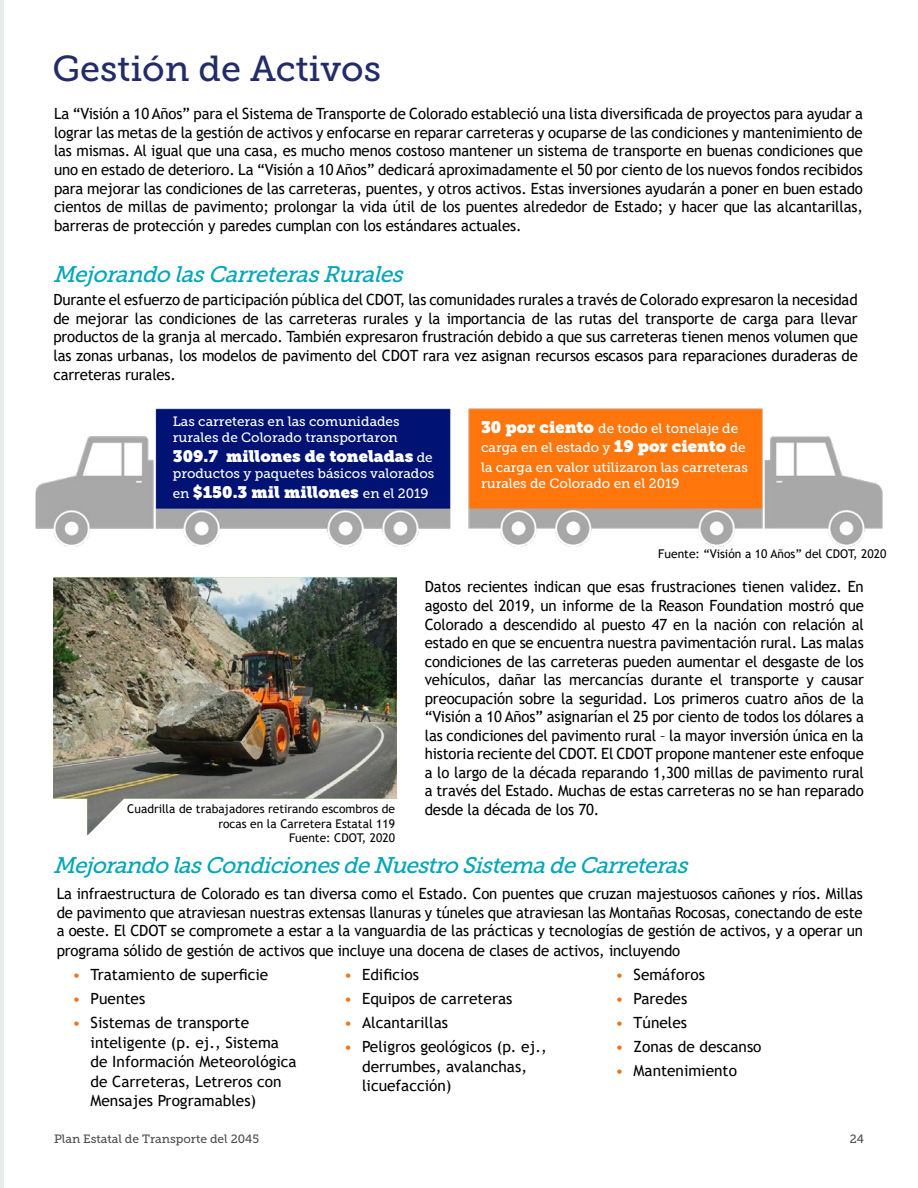
<style>
.page{position:relative;width:918px;height:1188px;background:#fff}
.page>*{position:absolute;margin:0;border:0;box-sizing:border-box;transform-origin:0 0}
.t1{font:36px "Museo Slab 500";color:#222c69}
.t2{font:italic 22.5px "Museo Slab 500";color:#00a6b9}
.t3{font:16.5px "Museo Slab";color:#fff}
.t4{font:15.45px/18.6px "Trebuchet MS";color:#000;text-align:justify}
.t5{font:13.5px/19.8px "Museo Slab 500";color:#fff}
.t6{font:12px/14.4px "Trebuchet MS";color:#000;text-align:right}
.t7{font:12px "Museo Slab 500";color:#4e4e50}
.s1{font-family:"Museo Slab 500";font-size:13.5px}
.s2{font-family:"Museo Slab";font-size:16.5px}
.s3{color:#ef7521}
</style>
<div class="page">
<hr style="left:0;top:0;width:4px;height:1188px;background:#e9eaea">
<img style="left:53px;top:578px;width:344px;height:258px">
<img style="left:35px;top:408px;width:416px;height:138px">
<div style="left:161px;top:414px;width:279px;height:90px;background:#001273"></div>
<img style="left:468px;top:408px;width:415px;height:138px">
<div style="left:473px;top:414px;width:279px;height:90px;background:#ff760c"></div>
<h1 class="t1" style="left:53px;top:48px;width:330px">Gestión de Activos</h1>
<p class="t4" style="left:54px;top:105px;width:810px">La “Visión a 10 Años” para el Sistema de Transporte de Colorado estableció una lista diversificada de proyectos para ayudar a lograr las metas de la gestión de activos y enfocarse en reparar carreteras y ocuparse de las condiciones y mantenimiento de las mismas. Al igual que una casa, es mucho menos costoso mantener un sistema de transporte en buenas condiciones que uno en estado de deterioro. La “Visión a 10 Años” dedicará aproximadamente el 50 por ciento de los nuevos fondos recibidos para mejorar las condiciones de las carreteras, puentes, y otros activos. Estas inversiones ayudarán a poner en buen estado cientos de millas de pavimento; prolongar la vida útil de los puentes alrededor de Estado; y hacer que las alcantarillas, barreras de protección y paredes cumplan con los estándares actuales.</p>
<h2 class="t2" style="left:53px;top:262px;width:358px">Mejorando lasCarreterasRurales</h2>
<p class="t4" style="left:53px;top:291px;width:806px">Durante el esfuerzo de participación pública del CDOT, las comunidades rurales a través de Colorado expresaron la necesidad de mejorar las condiciones de las carreteras rurales y la importancia de las rutas del transporte de carga para llevar productos de la granja al mercado. También expresaron frustración debido a que sus carreteras tienen menos volumen que las zonas urbanas, los modelos de pavimento del CDOT rara vez asignan recursos escasos para reparaciones duraderas de carreteras rurales.</p>
<p class="t5" style="left:173px;top:413px;width:228px;line-height:16.2px">Las carreteras en las comunidades rurales de Colorado transportaron</p>
<p class="t3" style="left:173px;top:446px;width:261px">309.7 millones de toneladas <span class="s1">de</span></p>
<p class="t5" style="left:173px;top:464px;width:263px">productos y paquetes básicos valorados</p>
<p class="t3" style="left:173px;top:482px;width:257px"><span class="s1">en</span> $150.3 mil millones <span class="s1">en el 2019</span></p>
<p class="t5" style="left:481px;top:418px;width:268px"><span class="s2">30 por ciento</span> de todo el tonelaje de carga en el estado y <span class="s2">19 por ciento</span> de la carga en valor utilizaron las carreteras</p>
<p class="t5" style="left:481px;top:474px;width:200px">rurales de Colorado en el 2019</p>
<p class="t6" style="left:658px;top:546px;width:230px">Fuente: “Visión a 10 Años” del CDOT, 2020</p>
<p class="t6" style="left:127px;top:802px;width:269px">Cuadrilla de trabajadores retirando escombros de rocas en la Carretera Estatal 119<br>Fuente: CDOT, 2020</p>
<p class="t4" style="left:425px;top:578px;width:441px">Datos recientes indican que esas frustraciones tienen validez. En agosto del 2019, un informe de la Reason Foundation mostró que Colorado a descendido al puesto 47 en la nación con relación al estado en que se encuentra nuestra pavimentación rural. Las malas condiciones de las carreteras pueden aumentar el desgaste de los vehículos, dañar las mercancías durante el transporte y causar preocupación sobre la seguridad. Los primeros cuatro años de la “Visión a 10 Años” asignarían el 25 por ciento de todos los dólares a las condiciones del pavimento rural – la mayor inversión única en la historia reciente del CDOT. El CDOT propone mantener este enfoque a lo largo de la década reparando 1,300 millas de pavimento rural a través del Estado. Muchas de estas carreteras no se han reparado desde la década de los 70.</p>
<h2 class="t2" style="left:53px;top:853px;width:642px">MejorandolasCondicionesdeNuestroSistemadeCarreteras</h2>
<p class="t4" style="left:57px;top:884px;width:808px">La infraestructura de Colorado es tan diversa como el Estado. Con puentes que cruzan majestuosos cañones y ríos. Millas de pavimento que atraviesan nuestras extensas llanuras y túneles que atraviesan las Montañas Rocosas, conectando de este a oeste. El CDOT se compromete a estar a la vanguardia de las prácticas y tecnologías de gestión de activos, y a operar un programa sólido de gestión de activos que incluye una docena de clases de activos, incluyendo</p>
<p class="t4" style="left:73px;top:965px;width:197px"><span class="s3">•</span> Tratamiento de superficie</p>
<p class="t4" style="left:73px;top:989px;width:74px"><span class="s3">•</span> Puentes</p>
<p class="t4" style="left:91px;top:1013px;width:208px;line-height:19.5px;text-align:left;text-indent:-18px"><span class="s3">•</span> Sistemas de transporte inteligente (p. ej., Sistema de Información Meteorológica de Carreteras, Letreros con<br>Mensajes Programables)</p>
<p class="t4" style="left:616px;top:965px;width:91px"><span class="s3">•</span> Semáforos</p>
<p class="t4" style="left:616px;top:989px;width:73px"><span class="s3">•</span> Paredes</p>
<p class="t4" style="left:616px;top:1013px;width:73px"><span class="s3">•</span> Túneles</p>
<p class="t4" style="left:616px;top:1037px;width:147px"><span class="s3">•</span> Zonas de descanso</p>
<p class="t4" style="left:616px;top:1061px;width:123px"><span class="s3">•</span> Mantenimiento</p>
<p class="t4" style="left:344px;top:965px;width:76px"><span class="s3">•</span> Edificios</p>
<p class="t4" style="left:344px;top:989px;width:170px"><span class="s3">•</span> Equipos de carreteras</p>
<p class="t4" style="left:344px;top:1013px;width:105px"><span class="s3">•</span> Alcantarillas</p>
<p class="t4" style="left:362px;top:1037px;width:186px;line-height:19.5px;text-align:left;text-indent:-18px"><span class="s3">•</span> Peligros geológicos (p. ej., derrumbes, avalanchas, licuefacción)</p>
<p class="t7" style="left:54px;top:1132px;width:207px">Plan Estatal de Transporte del 2045</p>
<p class="t7" style="left:850px;top:1132px;width:16px">24</p>
</div>
